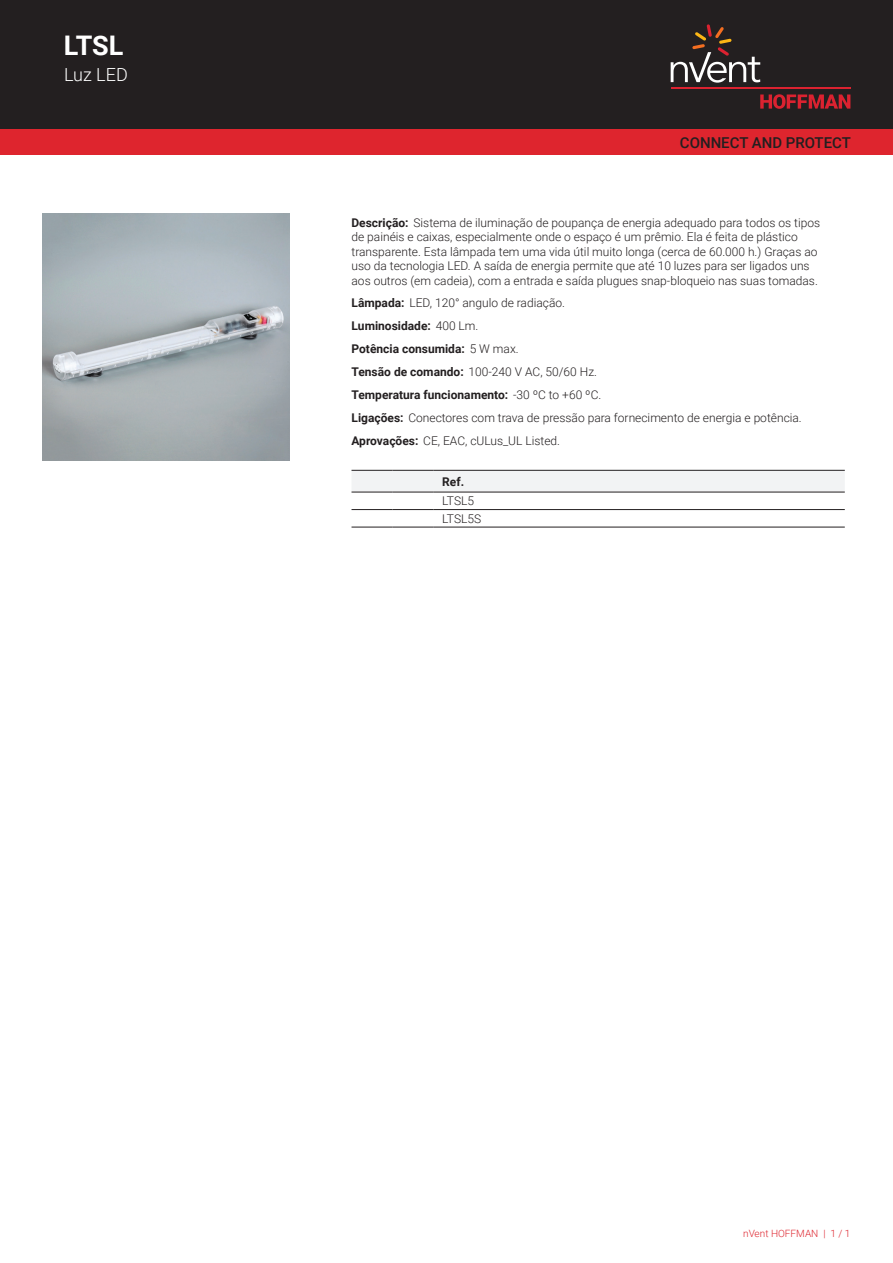
<style>
.page{position:relative;width:893px;height:1263px;background:#fff}
.page>*{position:absolute;margin:0;border:0;box-sizing:border-box;transform-origin:0 0}
.t1{font:700 27px "Roboto";color:#fff}
.t2{font:300 18px "Roboto";color:#fff}
.t3{font:500 15px "Roboto";color:#231f20}
.t4{font:300 12px/23px "Roboto";color:#231f20}
.t5{font:700 12px "Roboto";color:#231f20}
.t6{font:300 10.05px "Roboto";color:#de252e}
.s1{font-weight:700}
</style>
<div class="page">
<div style="left:0;top:0;width:893px;height:129px;background:#231f20"></div>
<svg style="left:760px;top:94px;width:90px;height:15px"></svg>
<hr style="left:671px;top:88px;width:179px;height:1px;background:#db2230">
<svg style="left:671px;top:24px;width:89px;height:59px"></svg>
<div style="left:0;top:129px;width:893px;height:26px;background:#de252e"></div>
<div style="left:351px;top:471px;width:494px;height:21px;background:#f2f3f4"></div>
<hr style="left:351px;top:470px;width:42px;height:1px;background:#231f20">
<hr style="left:393px;top:470px;width:41px;height:1px;background:#231f20">
<hr style="left:434px;top:470px;width:411px;height:1px;background:#231f20">
<hr style="left:351px;top:509px;width:42px;height:1px;background:#231f20">
<hr style="left:393px;top:509px;width:41px;height:1px;background:#231f20">
<hr style="left:434px;top:509px;width:411px;height:1px;background:#231f20">
<hr style="left:351px;top:527px;width:42px;height:1px;background:#231f20">
<hr style="left:393px;top:527px;width:41px;height:1px;background:#231f20">
<hr style="left:434px;top:527px;width:411px;height:1px;background:#231f20">
<hr style="left:351px;top:492px;width:42px;height:1px;background:#231f20">
<hr style="left:393px;top:492px;width:41px;height:1px;background:#231f20">
<hr style="left:434px;top:492px;width:411px;height:1px;background:#231f20">
<img style="left:43px;top:213px;width:246px;height:247px">
<h1 class="t1" style="left:64px;top:27px;width:61px">LTSL</h1>
<h2 class="t2" style="left:64px;top:62px;width:65px">Luz LED</h2>
<p class="t3" style="left:680px;top:132px;width:173px">CONNECT AND PROTECT</p>
<p class="t4" style="left:351px;top:215px;width:470px;line-height:14.4px"><span class="s1">Descrição:</span> Sistema de iluminação de poupança de energia adequado para todos os tipos de painéis e caixas, especialmente onde o espaço é um prêmio. Ela é feita de plástico transparente. Esta lâmpada tem uma vida útil muito longa (cerca de 60.000 h.) Graças ao uso da tecnologia LED. A saída de energia permite que até 10 luzes para ser ligados uns aos outros (em cadeia), com a entrada e saída plugues snap-bloqueio nas suas tomadas.</p>
<p class="t4" style="left:351px;top:291px;width:452px"><span class="s1">Lâmpada:</span> LED, 120° angulo de radiação.<br><span class="s1">Luminosidade:</span> 400 Lm.<br><span class="s1">Potência consumida:</span> 5 W max.<br><span class="s1">Tensão de comando:</span> 100-240 V AC, 50/60 Hz.<br><span class="s1">Temperatura funcionamento:</span> -30 ºC to +60 ºC.<br><span class="s1">Ligações:</span> Conectores com trava de pressão para fornecimento de energia e potência.<br><span class="s1">Aprovações:</span> CE, EAC, cULus_UL Listed.</p>
<p class="t5" style="left:442px;top:473px;width:23px">Ref.</p>
<p class="t4" style="left:442px;top:492px;width:40px;line-height:17.5px">LTSL5<br>LTSL5S</p>
<p class="t6" style="left:743px;top:1226px;width:109px">nVent HOFFMAN | 1 / 1</p>
</div>
